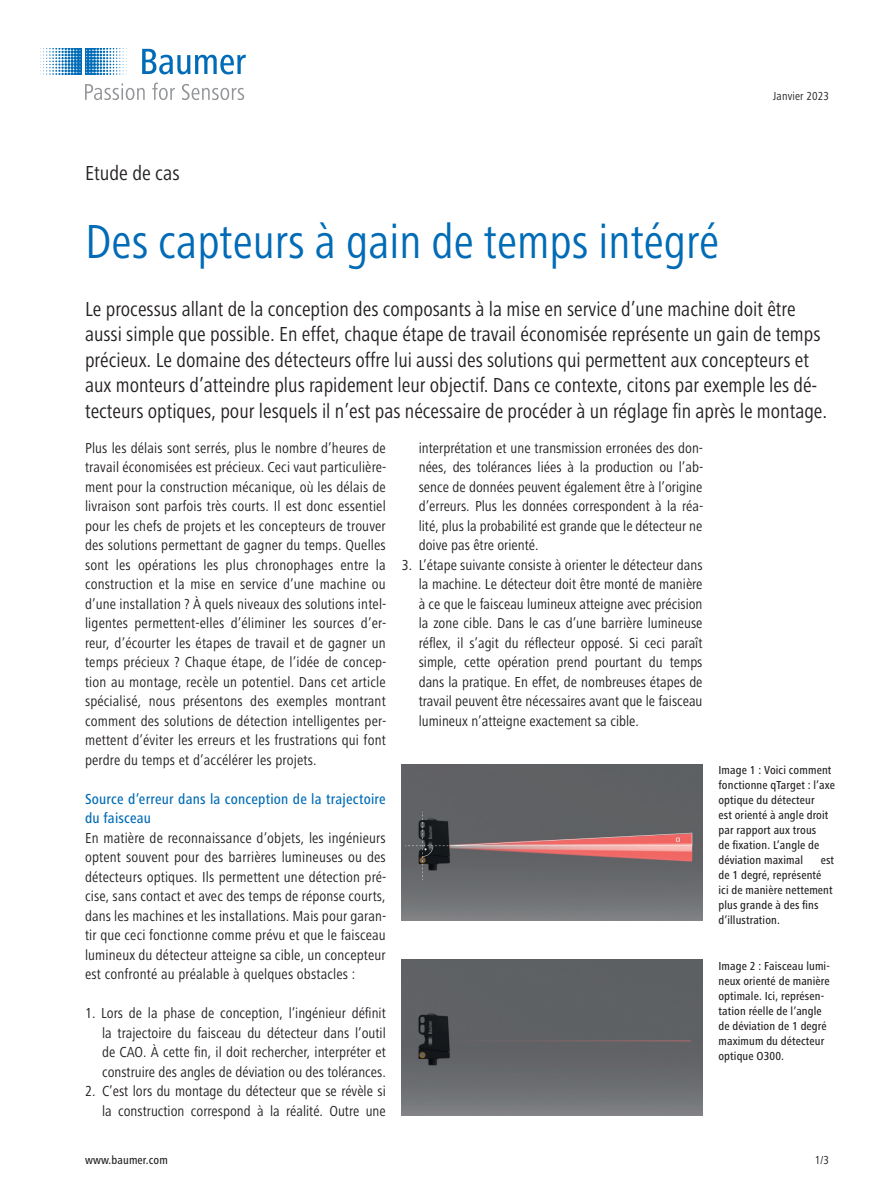
<style>
.page{position:relative;width:893px;height:1188px;background:#fff}
.page>*{position:absolute;margin:0;border:0;box-sizing:border-box;transform-origin:0 0}
.t1{font:condensed 49.5px "Frutiger Next LT";color:#006bb6}
.t2{font:condensed 21px/25.5px "Frutiger Next LT";color:#231f20}
.t3{font:condensed 15px/19.5px "Frutiger Next LT";color:#231f20;text-align:justify}
.t4{font:500 condensed 15px/19.5px "Frutiger Next LT";letter-spacing:.015em;color:#006bb6}
.t5{font:500 condensed 12px/15px "Frutiger Next LT";letter-spacing:.01em;color:#231f20}
.t6{font:condensed 12px "Frutiger Next LT";letter-spacing:.01em;color:#231f20}
</style>
<div class="page">
<img style="left:402px;top:765px;width:300px;height:156px">
<img style="left:402px;top:960px;width:300px;height:156px">
<svg style="left:142px;top:49px;width:104px;height:25px"></svg>
<svg style="left:40px;top:49px;width:87px;height:26px"></svg>
<svg style="left:85px;top:83px;width:60px;height:17px"></svg>
<svg style="left:152px;top:83px;width:23px;height:17px"></svg>
<svg style="left:182px;top:84px;width:62px;height:16px"></svg>
<h2 class="t2" style="left:85px;top:160px;width:96px">Etude de cas</h2>
<p class="t6" style="left:773px;top:89px;width:57px">Janvier 2023</p>
<h1 class="t1" style="left:85px;top:214px;width:635px">Des capteurs à gain de temps intégré</h1>
<p class="t2" style="left:85px;top:296px;width:744px">Le processus allant de la conception des composants à la mise en service d’une machine doit être aussi simple que possible. En effet, chaque étape de travail économisée représente un gain de temps précieux. Le domaine des détecteurs offre lui aussi des solutions qui permettent aux concepteurs et aux monteurs d’atteindre plus rapidement leur objectif. Dans ce contexte, citons par exemple les dé&shy;tecteurs optiques, pour lesquels il n’est pas nécessaire de procéder à un réglage fin après le montage.</p>
<p class="t3" style="left:85px;top:438px;width:303px">Plus les délais sont serrés, plus le nombre d’heures de travail économisées est précieux. Ceci vaut particulière&shy;ment pour la construction mécanique, où les délais de livraison sont parfois très courts. Il est donc essentiel pour les chefs de projets et les concepteurs de trouver des solutions permettant de gagner du temps. Quelles sont les opérations les plus chronophages entre la construction et la mise en service d’une machine ou d’une installation ? À quels niveaux des solutions intel&shy;ligentes permettent-elles d’éliminer les sources d’er&shy;reur, d’écourter les étapes de travail et de gagner un temps précieux ? Chaque étape, de l’idée de concep&shy;tion au montage, recèle un potentiel. Dans cet article spécialisé, nous présentons des exemples montrant comment des solutions de détection intelligentes per&shy;mettent d’éviter les erreurs et les frustrations qui font perdre du temps et d’accélérer les projets.</p>
<p class="t4" style="left:85px;top:789px;width:302px">Source d’erreur dans la conception de la trajectoire du faisceau</p>
<p class="t3" style="left:85px;top:828px;width:303px">En matière de reconnaissance d’objets, les ingénieurs optent souvent pour des barrières lumineuses ou des détecteurs optiques. Ils permettent une détection pré&shy;cise, sans contact et avec des temps de réponse courts, dans les machines et les installations. Mais pour garan&shy;tir que ceci fonctionne comme prévu et que le faisceau lumineux du détecteur atteigne sa cible, un concepteur est confronté au préalable à quelques obstacles :</p>
<p class="t3" style="left:102px;top:1003px;width:285px;text-indent:-17px">1. Lors de la phase de conception, l’ingénieur définit la trajectoire du faisceau du détecteur dans l’outil de CAO. À cette fin, il doit rechercher, interpréter et construire des angles de déviation ou des tolérances.</p>
<p class="t3" style="left:85px;top:1081px;width:302px;text-align:right">2. C’est lors du montage du détecteur que se révèle si la construction correspond à la réalité. Outre une</p>
<p class="t3" style="left:419px;top:438px;width:286px">interprétation et une transmission erronées des don&shy;nées, des tolérances liées à la production ou l’ab&shy;sence de données peuvent également être à l’origine d’erreurs. Plus les données correspondent à la réa&shy;lité, plus la probabilité est grande que le détecteur ne doive pas être orienté.</p>
<p class="t3" style="left:419px;top:555px;width:285px;text-indent:-17px">3. L’étape suivante consiste à orienter le détecteur dans la machine. Le détecteur doit être monté de manière à ce que le faisceau lumineux atteigne avec précision la zone cible. Dans le cas d’une barrière lumineuse réflex, il s’agit du réflecteur opposé. Si ceci paraît simple, cette opération prend pourtant du temps dans la pratique. En effet, de nombreuses étapes de travail peuvent être nécessaires avant que le faisceau lumineux n’atteigne exactement sa cible.</p>
<p class="t5" style="left:718px;top:762px;width:118px">Image 1 : Voici comment fonctionne qTarget : l’axe optique du détecteur<br>est orienté à angle droit par rapport aux trous<br>de fixation. L’angle de déviation maximal α est de 1 degré, représenté<br>ici de manière nettement plus grande à des fins d’illustration.</p>
<p class="t5" style="left:718px;top:958px;width:113px">Image 2 : Faisceau lumi&shy;neux orienté de manière optimale. Ici, représen&shy;tation réelle de l’angle de déviation de 1 degré maximum du détecteur optique O300.</p>
<p class="t5" style="left:85px;top:1152px;width:84px">www.baumer.com</p>
<p class="t6" style="left:815px;top:1153px;width:16px">1/3</p>
</div>
